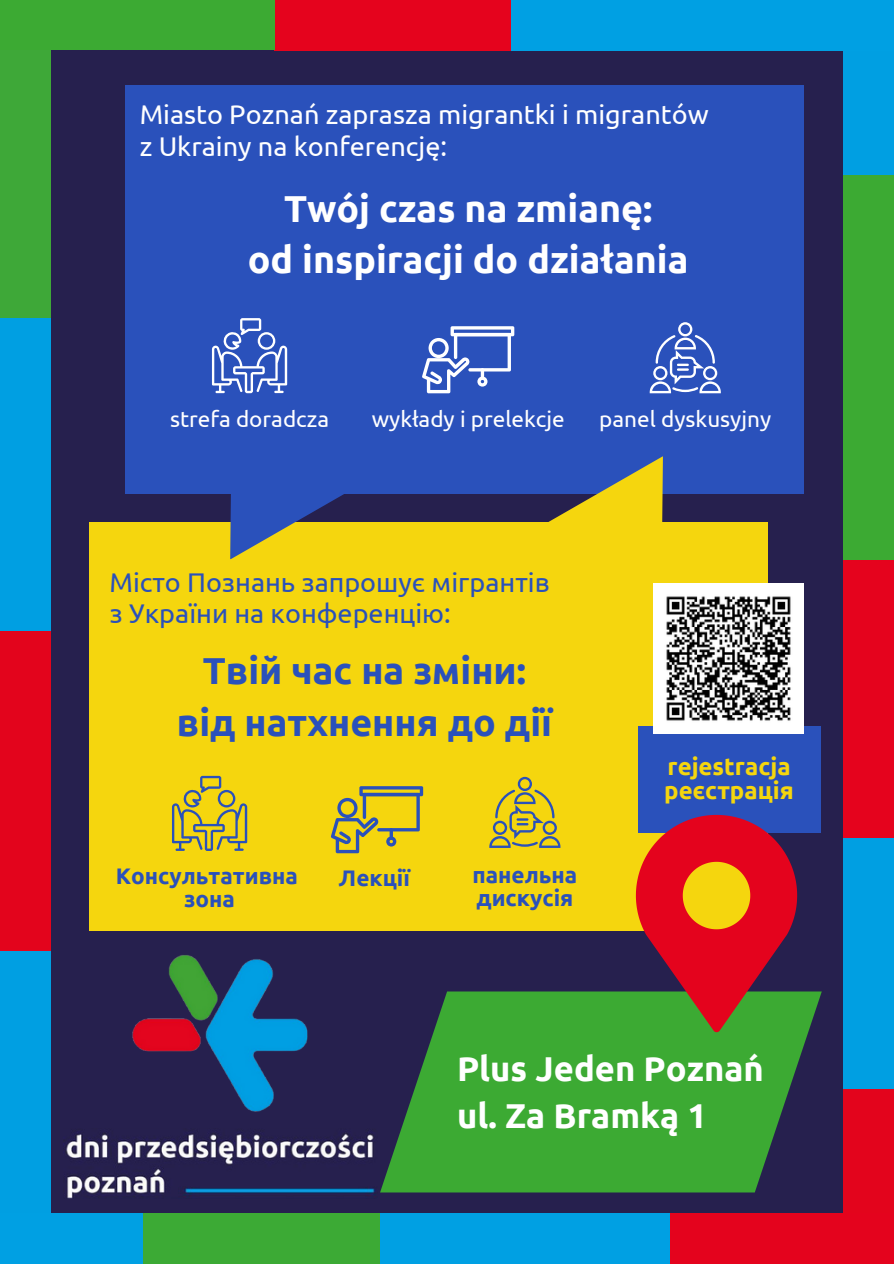
<style>
.page{position:relative;width:894px;height:1264px;background:#fff}
.page>*{position:absolute;margin:0;border:0;box-sizing:border-box;transform-origin:0 0}
.t1{font:700 37.5px/51.8px "Ubuntu";color:#fff;text-align:center}
.t2{font:700 37.5px/51.8px "Ubuntu";color:#2a51bb;text-align:center}
.t3{font:700 34.5px/47.2px "Ubuntu";color:#fff}
.t4{font:27px/31.5px "Ubuntu";color:#fff}
.t5{font:27px/31.5px "Ubuntu";color:#2a51bb}
.t6{font:700 24px/23.7px "Ubuntu";color:#f5d60e}
.t7{font:22.5px "Ubuntu";color:#fff}
.t8{font:700 22.5px/22.5px "Ubuntu";color:#2a51bb;text-align:center}
</style>
<div class="page">
<div style="left:51px;top:50px;width:791px;height:1162px;background:#26204e"></div>
<div style="left:125px;top:85px;width:678px;height:408px;background:#2a51bb"></div>
<div style="left:90px;top:522px;width:677px;height:408px;background:#f5d60e"></div>
<svg style="left:464px;top:457px;width:198px;height:127px;fill:#f5d60e"></svg>
<svg style="left:230px;top:348px;width:234px;height:211px"></svg>
<div style="left:842px;top:544px;width:51px;height:318px;background:#e5031d"></div>
<div style="left:842px;top:838px;width:51px;height:262px;background:#009fe2"></div>
<div style="left:842px;top:1088px;width:51px;height:175px;background:#e3041c"></div>
<div style="left:842px;top:166px;width:51px;height:394px;background:#3caa33"></div>
<div style="left:842px;top:0;width:51px;height:174px;background:#009fe2"></div>
<div style="left:669px;top:1212px;width:224px;height:51px;background:#e4031d"></div>
<div style="left:380px;top:1212px;width:289px;height:51px;background:#00a0e3"></div>
<div style="left:139px;top:1212px;width:241px;height:51px;background:#3caa35"></div>
<svg style="left:380px;top:991px;width:441px;height:201px;fill:#3caa33"></svg>
<div style="left:637px;top:726px;width:182px;height:106px;background:#2a51bb"></div>
<svg style="left:635px;top:815px;width:162px;height:217px"></svg>
<svg style="left:172px;top:775px;width:75px;height:76px"></svg>
<svg style="left:331px;top:786px;width:92px;height:67px"></svg>
<svg style="left:489px;top:776px;width:71px;height:71px"></svg>
<svg style="left:422px;top:326px;width:92px;height:67px"></svg>
<svg style="left:649px;top:322px;width:71px;height:71px"></svg>
<svg style="left:212px;top:318px;width:75px;height:75px"></svg>
<div style="left:274px;top:0;width:244px;height:50px;background:#e5031d"></div>
<div style="left:511px;top:0;width:382px;height:50px;background:#00a0e3"></div>
<div style="left:0;top:0;width:50px;height:320px;background:#3ea838"></div>
<div style="left:0;top:318px;width:50px;height:320px;background:#009fe2"></div>
<div style="left:0;top:631px;width:50px;height:320px;background:#e3041c"></div>
<div style="left:0;top:951px;width:50px;height:312px;background:#009fe2"></div>
<div style="left:0;top:1212px;width:142px;height:51px;background:#00a0e3"></div>
<div style="left:0;top:0;width:274px;height:50px;background:#3caa33"></div>
<img style="left:132px;top:955px;width:176px;height:157px">
<img style="left:63px;top:1132px;width:313px;height:66px">
<img style="left:653px;top:584px;width:150px;height:149px">
<p class="t4" style="left:140px;top:98px;width:570px">Miasto Poznań zaprasza migrantki i migrantów z Ukrainy na konferencję:</p>
<h1 class="t1" style="left:248px;top:182px;width:442px">Twój czas na zmianę:<br>od inspiracji do działania</h1>
<h2 class="t7" style="left:170px;top:406px;width:160px">strefa doradcza</h2>
<p class="t7" style="left:371px;top:406px;width:194px">wykłady i prelekcje</p>
<p class="t7" style="left:599px;top:406px;width:173px">panel dyskusyjny</p>
<h3 class="t5" style="left:109px;top:566px;width:441px">Місто Познань запрошує мігрантів з України на конференцію:</h3>
<h3 class="t2" style="left:177px;top:644px;width:376px">Твій час на зміни: від натхнення до дії</h3>
<h1 class="t8" style="left:116px;top:864px;width:183px">Консультативна зона</h1>
<p class="t8" style="left:338px;top:866px;width:73px">Лекції</p>
<p class="t8" style="left:472px;top:863px;width:106px;text-align:left">панельна дискусія</p>
<p class="t6" style="left:664px;top:754px;width:131px">rejestracja реєстрація</p>
<p class="t3" style="left:457px;top:1044px;width:308px">Plus Jeden Poznań ul. Za Bramką 1</p>
</div>
